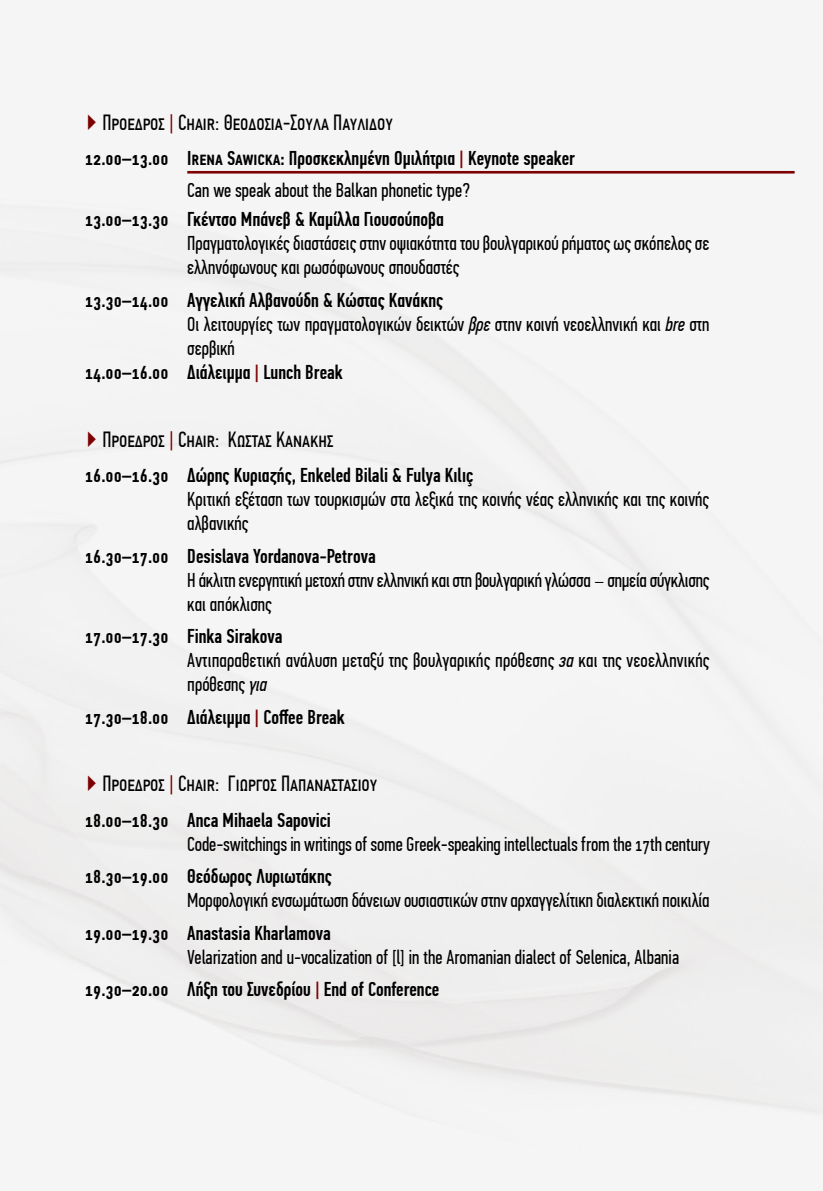
<style>
.page{position:relative;width:823px;height:1191px;background:#fff}
.page>*{position:absolute;margin:0;border:0;box-sizing:border-box;transform-origin:0 0}
.t1{font:22px "PF Din Text Comp Pro";color:#000}
.t2{font:20px/24px "PF Din Text Comp Pro";color:#000}
.t3{font:500 20px/31.4px "PF Din Text Comp Pro";color:#000;text-align:center}
.s1{font-weight:500;color:#7d0000}
.s2{color:#7d0000}
.s3{font-weight:400}
.s4{font-style:italic}
.s5{font-weight:500}
.s6{font-family:"Minion Lingua"}
</style>
<div class="page">
<div style="left:0;top:170px;width:822px;height:996px;background:#f4f4f4"></div>
<hr style="left:187px;top:171px;width:607px;height:2px;background:#7d0000">
<p class="t1" style="left:85px;top:110px;width:309px"><span class="s1">▶</span> Προεδρος <span class="s2">|</span> Chair: Θεοδοσια-Σουλα Παυλιδου</p>
<p class="t3" style="left:85px;top:143px;width:491px">12.00–13.00 Irena Sawicka: Προσκεκλημένη Ομιλήτρια <span class="s2">|</span> Keynote speaker<br><span class="s3">Can we speak about the Balkan phonetic type?</span></p>
<p class="t3" style="left:85px;top:204px;width:360px">13.00–13.30 Γκέντσο Μπάνεβ &amp; Καμίλλα Γιουσούποβα</p>
<p class="t2" style="left:187px;top:232px;width:523px">Πραγματολογικές διαστάσεις στην οψιακότητα του βουλγαρικού ρήματος ως σκόπελος σε ελληνόφωνους και ρωσόφωνους σπουδαστές</p>
<p class="t3" style="left:85px;top:284px;width:359px">13.30–14.00 Αγγελική Αλβανούδη &amp; Κώστας Κανάκης</p>
<p class="t2" style="left:187px;top:312px;width:523px">Οι λειτουργίες των πραγματολογικών δεικτών <span class="s4">βρε</span> στην κοινή νεοελληνική και <span class="s4">bre</span> στη</p>
<p class="t2" style="left:187px;top:336px;width:49px">σερβική</p>
<p class="t3" style="left:85px;top:356px;width:259px">14.00–16.00 Διάλειμμα <span class="s2">|</span> Lunch Break</p>
<p class="t1" style="left:85px;top:426px;width:249px"><span class="s1">▶</span> Προεδρος <span class="s2">|</span> Chair: Κωστασ Κανακησ</p>
<p class="t3" style="left:85px;top:460px;width:389px">16.00–16.30 Δώρης Κυριαζής, Εnkeled Bilali &amp; Fulya Kılıç</p>
<p class="t2" style="left:187px;top:487px;width:523px">Κριτική εξέταση των τουρκισμών στα λεξικά της κοινής νέας ελληνικής και της κοινής αλβανικής</p>
<p class="t2" style="left:187px;top:544px;width:523px;text-indent:-102px"><span class="s5">16.30–17.00 Desislava Yordanova-Petrova<br></span>Η άκλιτη ενεργητική μετοχή στην ελληνική και στη βουλγαρική γλώσσα <span class="s6">–</span> σημεία σύγκλισης και απόκλισης</p>
<p class="t2" style="left:187px;top:624px;width:523px;text-indent:-102px"><span class="s5">17.00–17.30 Finka Sirakova<br></span>Αντιπαραθετική ανάλυση μεταξύ της βουλγαρικής πρόθεσης <span class="s4">за</span> και της νεοελληνικής πρόθεσης <span class="s4">για</span></p>
<p class="t3" style="left:85px;top:701px;width:261px">17.30–18.00 Διάλειμμα <span class="s2">|</span> Coffee Break</p>
<p class="t1" style="left:85px;top:771px;width:294px"><span class="s1">▶</span> Προεδρος <span class="s2">|</span> Chair: Γιωργοσ Παπαναστασιου</p>
<p class="t3" style="left:85px;top:804px;width:247px">18.00–18.30 Anca Mihaela Sapovici</p>
<p class="t2" style="left:187px;top:832px;width:523px">Code-switchings in writings of some Greek-speaking intellectuals from the 17th century</p>
<p class="t3" style="left:85px;top:861px;width:248px">18.30–19.00 Θεόδωρος Λυριωτάκης</p>
<p class="t2" style="left:187px;top:888px;width:523px">Μορφολογική ενσωμάτωση δάνειων ουσιαστικών στην αρχαγγελίτικη διαλεκτική ποικιλία</p>
<p class="t3" style="left:85px;top:917px;width:247px">19.00–19.30 Anastasia Kharlamova</p>
<p class="t2" style="left:85px;top:941px;width:595px;line-height:32.4px;text-indent:102px">Velarization and u-vocalization of [l] in the Aromanian dialect of Selenica, Albania<br><span class="s5">19.30–20.00 Λήξη του Συνεδρίου</span> <span class="s1">|</span> <span class="s5">End of Conference</span></p>
</div>
